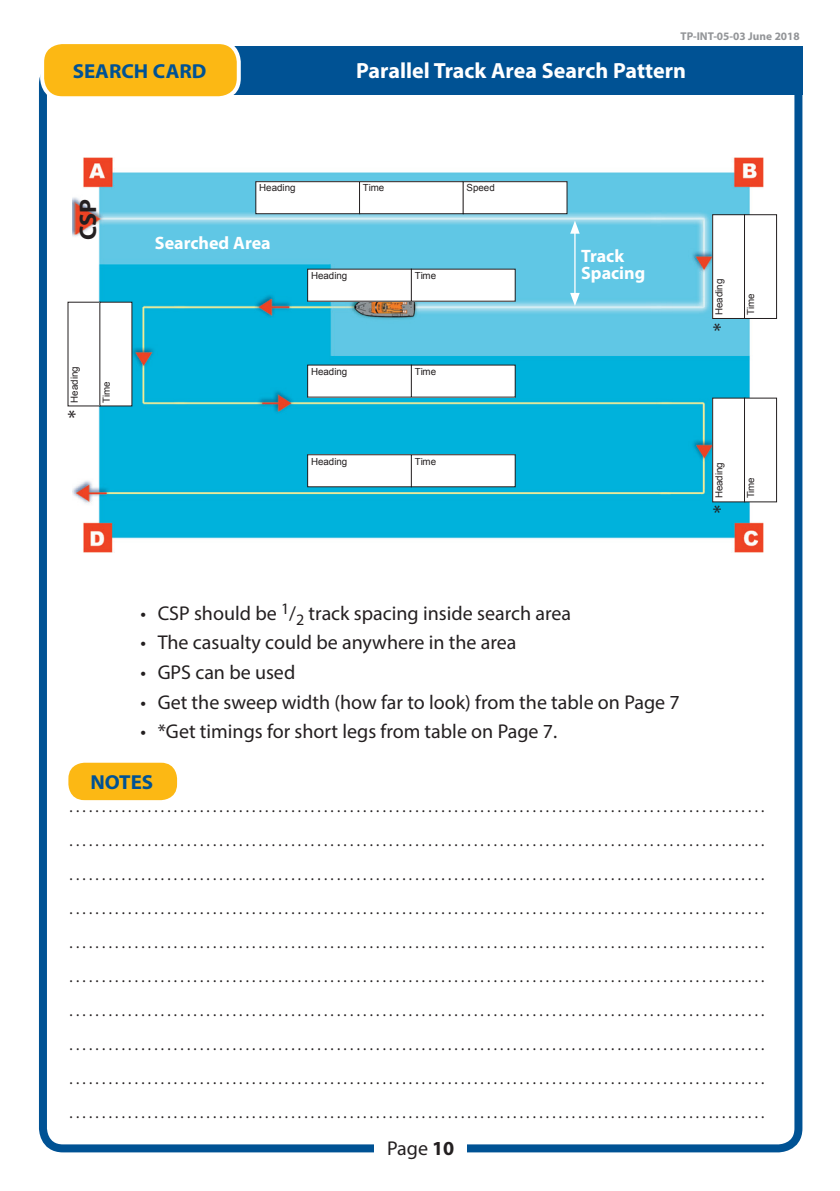
<style>
.page{position:relative;width:840px;height:1191px;background:#fff}
.page>*{position:absolute;margin:0;border:0;box-sizing:border-box;transform-origin:0 0}
.t1{font:700 24px "Myriad Pro";color:#231f20}
.Heading{font:700 22px "Myriad Pro";color:#fff}
.t2{font:21.2px "Myriad Pro";color:#231f20}
.t3{font:700 20.2px "Myriad Pro";color:#005294}
.t4{font:20px "Myriad Pro";color:#231f20}
.t5{font:700 18px/16.4px "Myriad Pro";color:#fff}
.t6{font:15.6px/34px "Myriad Pro";color:#231f20;text-align:justify}
.t7{font:700 11.4px "Myriad Pro";color:#939598}
.t8{font:9.8px "Arial";color:#231f20}
.s1{font-weight:700}
</style>
<div class="page">
<div style="left:39px;top:60px;width:763px;height:1092px;border:8px solid #005294;border-radius:20px"></div>
<div style="left:59px;top:46px;width:743px;height:48px;background:#005294"></div>
<div style="left:374px;top:1140px;width:92px;height:21px;background:#fff"></div>
<div style="left:68px;top:762px;width:109px;height:38px;background:#fcb814;border-radius:16px"></div>
<img style="left:72px;top:158px;width:690px;height:394px">
<div style="left:256px;top:182px;width:103px;height:32px;background:#fff"></div>
<div style="left:255px;top:181px;width:105px;height:33px;border:1px solid #231f20"></div>
<div style="left:359px;top:182px;width:104px;height:32px;background:#fff"></div>
<div style="left:359px;top:181px;width:104px;height:33px;border:1px solid #231f20"></div>
<div style="left:463px;top:182px;width:103px;height:32px;background:#fff"></div>
<div style="left:462px;top:181px;width:105px;height:33px;border:1px solid #231f20"></div>
<div style="left:307px;top:269px;width:104px;height:32px;background:#fff"></div>
<div style="left:411px;top:269px;width:104px;height:32px;background:#fff"></div>
<div style="left:307px;top:365px;width:104px;height:32px;background:#fff"></div>
<div style="left:411px;top:365px;width:104px;height:32px;background:#fff"></div>
<div style="left:307px;top:455px;width:104px;height:32px;background:#fff"></div>
<div style="left:307px;top:454px;width:105px;height:33px;border:1px solid #231f20"></div>
<div style="left:411px;top:455px;width:104px;height:32px;background:#fff"></div>
<div style="left:410px;top:454px;width:105px;height:33px;border:1px solid #231f20"></div>
<div style="left:68px;top:302px;width:32px;height:104px;background:#fff"></div>
<div style="left:712px;top:215px;width:32px;height:103px;background:#fff"></div>
<div style="left:711px;top:214px;width:33px;height:105px;border:1px solid #231f20"></div>
<div style="left:712px;top:398px;width:32px;height:104px;background:#fff"></div>
<div style="left:711px;top:397px;width:33px;height:105px;border:1px solid #231f20"></div>
<div style="left:100px;top:302px;width:32px;height:104px;background:#fff"></div>
<div style="left:744px;top:215px;width:32px;height:103px;background:#fff"></div>
<div style="left:743px;top:214px;width:33px;height:105px;border:1px solid #231f20"></div>
<div style="left:744px;top:398px;width:32px;height:104px;background:#fff"></div>
<div style="left:743px;top:397px;width:33px;height:105px;border:1px solid #231f20"></div>
<hr style="left:574px;top:230px;width:1px;height:66px;background:#fff">
<svg style="left:570px;top:293px;width:9px;height:13px"></svg>
<svg style="left:570px;top:221px;width:9px;height:13px"></svg>
<div style="left:42px;top:42px;width:197px;height:56px;background:#fcb814;border-radius:20px"></div>
<div style="left:40px;top:40px;width:201px;height:60px;border:4px solid #fff;border-radius:20px"></div>
<p class="t3" style="left:73px;top:58px;width:135px">SEARCH CARD</p>
<p class="t7" style="left:680px;top:29px;width:121px">TP-INT-05-03 June 2018</p>
<p class="Heading" style="left:356px;top:57px;width:331px">Parallel Track Area Search Pattern</p>
<p class="t8" style="left:259px;top:182px;width:38px">Heading</p>
<p class="t8" style="left:363px;top:182px;width:23px">Time</p>
<p class="t8" style="left:466px;top:182px;width:30px">Speed</p>
<p class="t1" style="left:72px;top:240px;width:43px;rotate:-90deg">CSP</p>
<p class="t8" style="left:68px;top:402px;width:38px;rotate:-90deg">Heading</p>
<p class="t2" style="left:67px;top:405px;width:10px">*</p>
<p class="t8" style="left:100px;top:402px;width:23px;rotate:-90deg">Time</p>
<p class="t5" style="left:155px;top:234px;width:117px">Searched Area</p>
<p class="t8" style="left:311px;top:269px;width:38px">Heading</p>
<p class="t8" style="left:414px;top:269px;width:23px">Time</p>
<p class="t8" style="left:311px;top:365px;width:38px">Heading</p>
<p class="t8" style="left:414px;top:365px;width:23px">Time</p>
<p class="t8" style="left:311px;top:455px;width:38px">Heading</p>
<p class="t8" style="left:414px;top:455px;width:23px">Time</p>
<p class="t5" style="left:581px;top:247px;width:66px">Track<br>Spacing</p>
<p class="t8" style="left:712px;top:315px;width:38px;rotate:-90deg">Heading</p>
<p class="t2" style="left:712px;top:318px;width:10px">*</p>
<p class="t8" style="left:744px;top:315px;width:23px;rotate:-90deg">Time</p>
<p class="t8" style="left:712px;top:498px;width:38px;rotate:-90deg">Heading</p>
<p class="t2" style="left:712px;top:500px;width:10px">*</p>
<p class="t8" style="left:744px;top:498px;width:23px;rotate:-90deg">Time</p>
<p class="t4" style="left:140px;top:600px;width:431px">• CSP should be <sup>1</sup>/<sub>2</sub> track spacing inside search area</p>
<p class="t4" style="left:140px;top:630px;width:377px">• The casualty could be anywhere in the area</p>
<p class="t4" style="left:140px;top:660px;width:156px">• GPS can be used</p>
<p class="t4" style="left:140px;top:689px;width:540px">• Get the sweep width (how far to look) from the table on Page 7</p>
<p class="t4" style="left:140px;top:719px;width:418px">• *Get timings for short legs from table on Page 7.</p>
<p class="t3" style="left:90px;top:769px;width:64px">NOTES</p>
<p class="t6" style="left:69px;top:789px;width:696px">. . . . . . . . . . . . . . . . . . . . . . . . . . . . . . . . . . . . . . . . . . . . . . . . . . . . . . . . . . . . . . . . . . . . . . . . . . . . . . . . . . . . . . . . . . . . . . . . . . . . . . . . . . . . . . . . . . . . . . . . . . . . . . . . . . . . . . . . . . . . . . . . . . . . . . . . . . . . . . . . . . . . . . . . . . . . . . . . . . . . . . . . . . . . . . . . . . . . . . . . . . . . . . . . . . . . . . . . . . . . . . . . . . . . . . . . . . . . . . . . . . . . . . . . . . . . . . . . . . . . . . . . . . . . . . . . . . . . . . . . . . . . . . . . . . . . . . . . . . . . . . . . . . . . . . . . . . . . . . . . . . . . . . . . . . . . . . . . . . . . . . . . . . . . . . . . . . . . . . . . . . . . . . . . . . . . . . . . . . . . . . . . . . . . . . . . . . . . . . . . . . . . . . . . . . . . . . . . . . . . . . . . . . . . . . . . . . . . . . . . . . . . . . . . . . . . . . . . . . . . . . . . . . . . . . . . . . . . . . . . . . . . . . . . . . . . . . . . . . . . . . . . . . . . . . . . . . . . . . . . . . . . . . . . . . . . . . . . . . . . . . . . . . . . . . . . . . . . . . . . . . . . . . . . . . . . . . . . . . . . . . . . . . . . . . . . . . . . . . . . . . . . . . . . . . . . . . . . . . . . . . . . . . . . . . . . . . . . . . . . . . . . . . . . . . . . . . . . . . . . . . . . . . . . . . . . . . . . . . . . . . . . . . . . . . . . . . . . . . . . . . . . . . . . . . . . . . . . . . . . . . . . . . . . . . . . . . . . . . . . . . . . . . . . . . . . . . . . . . . . . . . . . . . . . . . . . . . . . . . . . . . . . . . . . . . . . . . . . . . . . . . . . . . . . . . . . . . . . . . . . . . . . . . . . . . . . . . . . . . . . . . . . . . . . . . . . . . . . . . . . . . . . . . . . . . . . . . . . . . . . . . . . . . . . . . . . . . . . . . . . . . . . . . . . . . . . . . . . . . . . . . . . . . . . . . . . . . . . . . . . . . . . . . . . . . . . . . . . . . . . . . . . . . . . . . . . . . . . . . . . . . . . . . . . . . . . . . . . . . . . . . . . . . . . . . . . . . . . . . . . . . . . . . . . . . . . . . . . . . . . . . . . . . . . . . . . . . . . . . . . . . . . . . . . .</p>
<p class="t4" style="left:387px;top:1136px;width:69px">Page <span class="s1">10</span></p>
</div>
